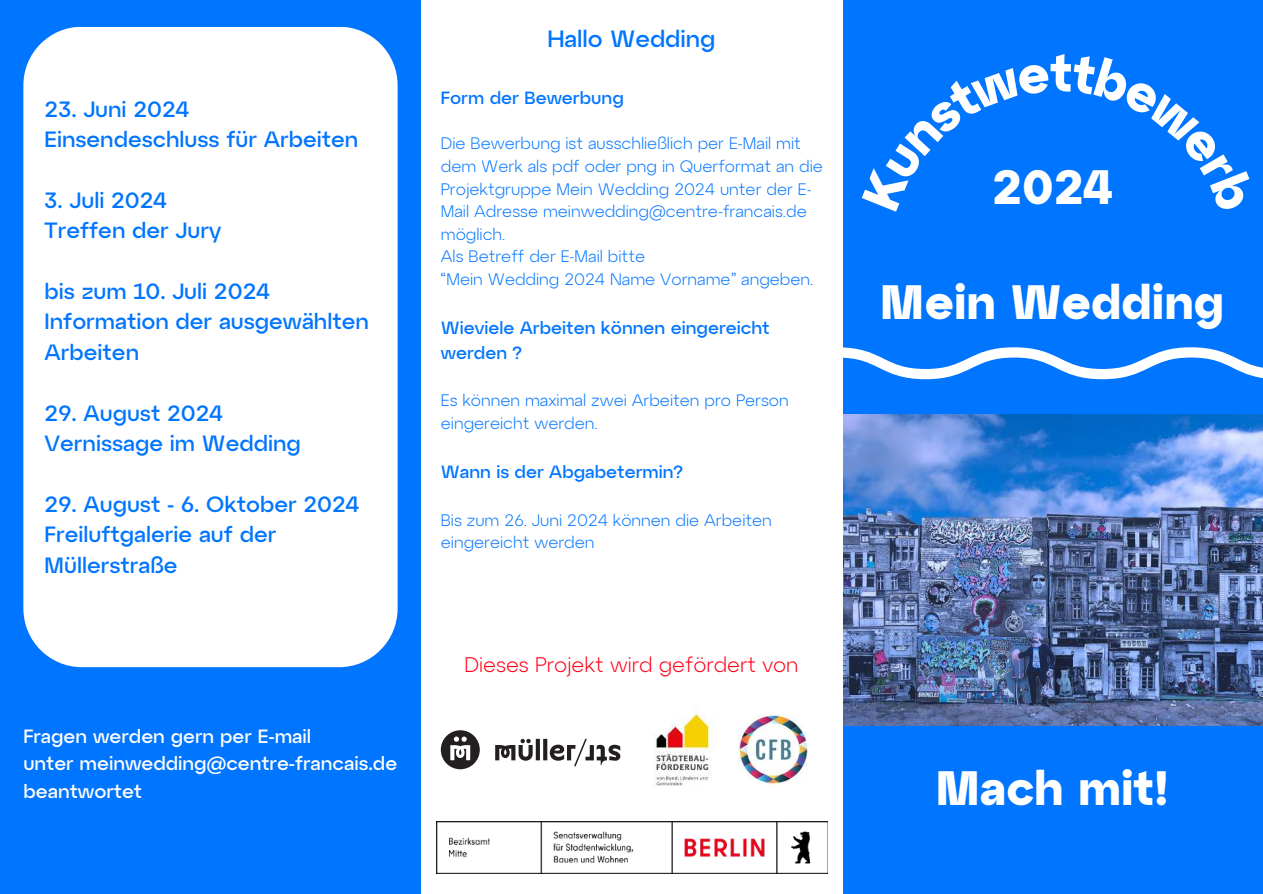
<style>
.page{position:relative;width:1263px;height:894px;background:#fff}
.page>*{position:absolute;margin:0;border:0;box-sizing:border-box;transform-origin:0 0}
.t1{font:700 48px "Atyp Display";color:#fff}
.t2{font:500 24px "Atyp Display";color:#0075ff}
.t3{font:500 22.5px/30.3px "Atyp Display";color:#0075ff}
.t4{font:300 21px "Atyp Display";color:#ff0017}
.t5{font:500 19.5px/27px "Atyp Display";color:#fff}
.t6{font:500 18px/24.8px "Atyp Display";color:#0075ff}
.t7{font:300 16.5px/22.5px "Atyp Display";color:#0075ff}
</style>
<div class="page">
<div style="left:0;top:0;width:421px;height:893px;background:#0075ff"></div>
<div style="left:23px;top:27px;width:375px;height:640px;background:#fff;border-radius:59px"></div>
<div style="left:843px;top:0;width:420px;height:893px;background:#0075ff"></div>
<img style="left:738px;top:714px;width:70px;height:70px">
<svg style="left:441px;top:730px;width:39px;height:39px"></svg>
<svg style="left:495px;top:738px;width:125px;height:28px"></svg>
<img style="left:654px;top:708px;width:62px;height:79px">
<img style="left:436px;top:821px;width:392px;height:51px">
<img style="left:843px;top:414px;width:420px;height:310px">
<svg style="left:843px;top:347px;width:420px;height:32px"></svg>
<h3 class="t3" style="left:45px;top:92px;width:315px">23. Juni 2024<br>Einsendeschluss für Arbeiten</h3>
<h3 class="t3" style="left:45px;top:183px;width:178px">3. Juli 2024<br>Treffen der Jury</h3>
<h3 class="t3" style="left:45px;top:274px;width:326px">bis zum 10. Juli 2024<br>Information der ausgewählten<br>Arbeiten</h3>
<h3 class="t3" style="left:45px;top:396px;width:258px">29. August 2024<br>Vernissage im Wedding</h3>
<h3 class="t3" style="left:45px;top:487px;width:316px">29. August - 6. Oktober 2024<br>Freiluftgalerie auf der<br>Müllerstraße</h3>
<p class="t5" style="left:23px;top:721px;width:375px">Fragen werden gern per E-mail<br>unter meinwedding@centre-francais.de beantwortet</p>
<h2 class="t2" style="left:547px;top:20px;width:170px">Hallo Wedding</h2>
<p class="t6" style="left:441px;top:85px;width:184px">Form der Bewerbung</p>
<p class="t7" style="left:441px;top:131px;width:383px">Die Bewerbung ist ausschließlich per E-Mail mit dem Werk als pdf oder png in Querformat an die Projektgruppe Mein Wedding 2024 unter der E-Mail Adresse meinwedding@centre-francais.de möglich.<br>Als Betreff der E-Mail bitte<br>“Mein Wedding 2024 Name Vorname” angeben.</p>
<p class="t6" style="left:441px;top:314px;width:330px">Wieviele Arbeiten können eingereicht werden ?</p>
<p class="t7" style="left:441px;top:388px;width:349px">Es können maximal zwei Arbeiten pro Person eingereicht werden.</p>
<p class="t6" style="left:441px;top:458px;width:244px">Wann is der Abgabetermin?</p>
<p class="t7" style="left:441px;top:507px;width:333px">Bis zum 26. Juni 2024 können die Arbeiten eingereicht werden</p>
<p class="t4" style="left:465px;top:648px;width:335px">Dieses Projekt wird gefördert von</p>
<h1 class="t1" style="left:992px;top:149px;width:122px">2024</h1>
<h1 class="t1" style="left:881px;top:265px;width:345px">Mein Wedding</h1>
<h1 class="t1" style="left:936px;top:750px;width:235px">Mach mit!</h1>
</div>
